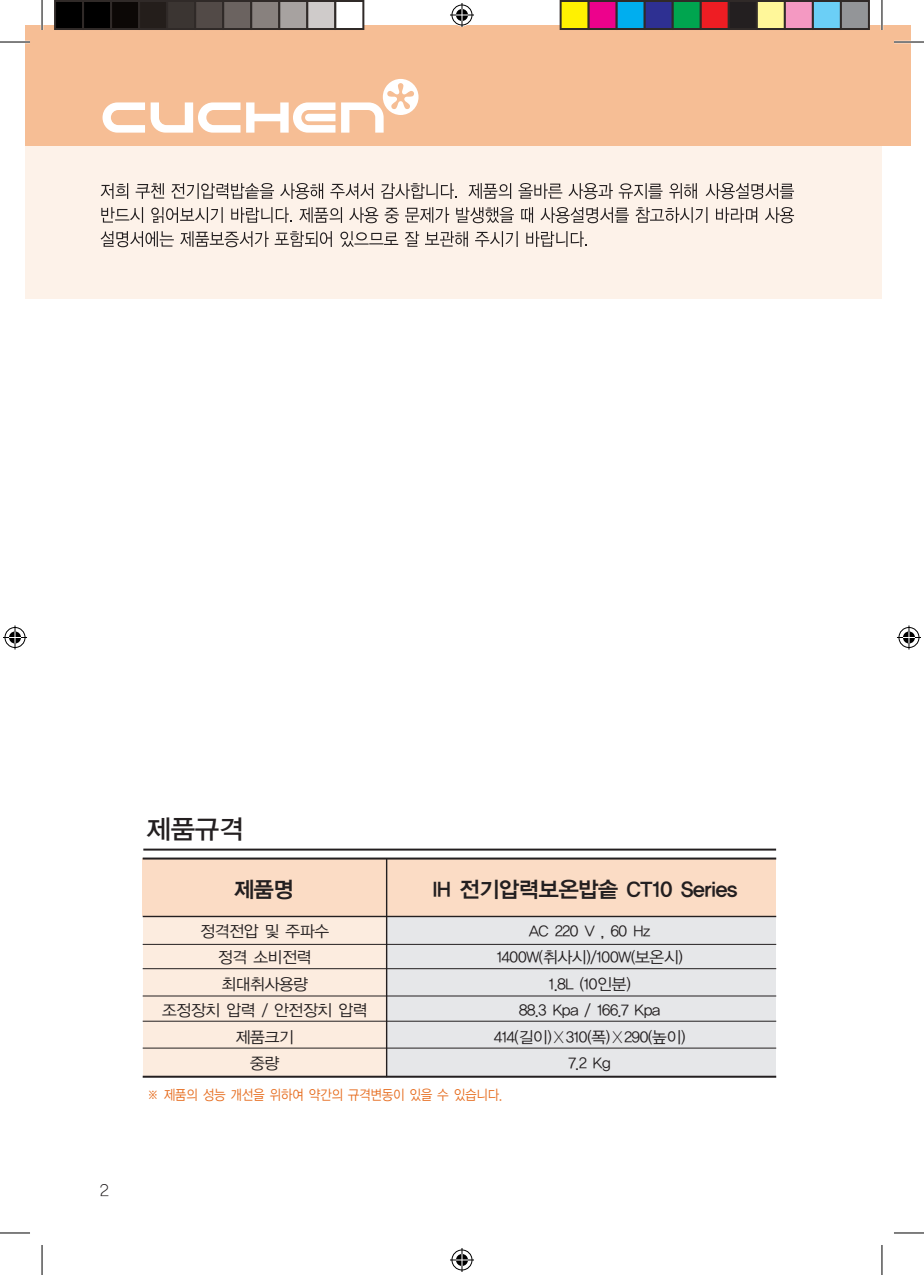
<style>
.page{position:relative;width:924px;height:1275px;background:#fff}
.page>*{position:absolute;margin:0;border:0;box-sizing:border-box;transform-origin:0 0}
.t1{font:26.4px "YDIYGO130 KS Cpc EUC H";color:#231f20}
.t2{font:22px "YDIYGO140";letter-spacing:-.1em;color:#231f20}
.t3{font:18px "YDIYGO110 KS Cpc EUC H";color:#231f20}
.t4{font:16px "YDIYGO120";letter-spacing:-.1em;color:#231f20}
.t5{font:14px "YDIYGO120";letter-spacing:-.085em;color:#e66c1e;scale:.88 1}
.s1{font-family:"YDIYGO110 KS Cpc EUC H"}
</style>
<div class="page">
<div style="left:881px;top:25px;width:28px;height:121px;background:#f6be95"></div>
<div style="left:25px;top:25px;width:856px;height:273px;background:#fdf2e9"></div>
<div style="left:25px;top:25px;width:856px;height:120px;background:#f6be95"></div>
<svg style="left:101px;top:183px;width:27px;height:16px"></svg>
<svg style="left:135px;top:183px;width:29px;height:16px"></svg>
<svg style="left:171px;top:183px;width:103px;height:16px"></svg>
<svg style="left:280px;top:183px;width:43px;height:16px"></svg>
<svg style="left:330px;top:183px;width:43px;height:16px"></svg>
<svg style="left:381px;top:183px;width:76px;height:16px"></svg>
<svg style="left:468px;top:183px;width:43px;height:16px"></svg>
<svg style="left:518px;top:183px;width:44px;height:16px"></svg>
<svg style="left:568px;top:183px;width:44px;height:16px"></svg>
<svg style="left:618px;top:183px;width:44px;height:16px"></svg>
<svg style="left:669px;top:183px;width:27px;height:16px"></svg>
<svg style="left:705px;top:183px;width:88px;height:16px"></svg>
<svg style="left:101px;top:207px;width:42px;height:16px"></svg>
<svg style="left:151px;top:207px;width:72px;height:16px"></svg>
<svg style="left:231px;top:207px;width:61px;height:16px"></svg>
<svg style="left:299px;top:207px;width:43px;height:16px"></svg>
<svg style="left:349px;top:207px;width:29px;height:16px"></svg>
<svg style="left:384px;top:208px;width:14px;height:15px"></svg>
<svg style="left:405px;top:207px;width:44px;height:16px"></svg>
<svg style="left:456px;top:207px;width:57px;height:16px"></svg>
<svg style="left:521px;top:207px;width:12px;height:16px"></svg>
<svg style="left:540px;top:207px;width:88px;height:16px"></svg>
<svg style="left:635px;top:207px;width:72px;height:16px"></svg>
<svg style="left:716px;top:207px;width:40px;height:16px"></svg>
<svg style="left:765px;top:207px;width:28px;height:16px"></svg>
<svg style="left:101px;top:231px;width:73px;height:16px"></svg>
<svg style="left:180px;top:231px;width:88px;height:16px"></svg>
<svg style="left:274px;top:231px;width:58px;height:16px"></svg>
<svg style="left:340px;top:231px;width:58px;height:16px"></svg>
<svg style="left:405px;top:231px;width:14px;height:16px"></svg>
<svg style="left:425px;top:231px;width:42px;height:16px"></svg>
<svg style="left:475px;top:231px;width:42px;height:16px"></svg>
<svg style="left:526px;top:231px;width:60px;height:16px"></svg>
<svg style="left:246px;top:102px;width:89px;height:31px"></svg>
<svg style="left:102px;top:102px;width:138px;height:31px"></svg>
<svg style="left:341px;top:79px;width:77px;height:54px"></svg>
<div style="left:212px;top:887px;width:563px;height:190px;background:#e6e7e9"></div>
<div style="left:143px;top:887px;width:243px;height:189px;background:#fcecdf"></div>
<div style="left:143px;top:859px;width:632px;height:57px;background:#fbdcc5"></div>
<hr style="left:143px;top:944px;width:632px;height:1px;background:#231f20">
<hr style="left:143px;top:968px;width:632px;height:1px;background:#231f20">
<hr style="left:143px;top:1020px;width:632px;height:1px;background:#231f20">
<hr style="left:143px;top:1047px;width:632px;height:1px;background:#231f20">
<hr style="left:143px;top:995px;width:632px;height:1px;background:#231f20">
<hr style="left:143px;top:848px;width:632px;height:2px;background:#231f20">
<hr style="left:386px;top:858px;width:1px;height:219px;background:#231f20">
<hr style="left:143px;top:857px;width:632px;height:2px;background:#231f20">
<hr style="left:143px;top:915px;width:632px;height:2px;background:#231f20">
<hr style="left:143px;top:1075px;width:632px;height:2px;background:#231f20">
<hr style="left:0;top:41px;width:30px;height:2px;background:#fff">
<hr style="left:893px;top:41px;width:30px;height:2px;background:#fff">
<hr style="left:41px;top:0;width:2px;height:30px;background:#fff">
<hr style="left:880px;top:0;width:2px;height:30px;background:#fff">
<hr style="left:0;top:42px;width:30px;height:1px;background:#000">
<hr style="left:893px;top:42px;width:30px;height:1px;background:#000">
<hr style="left:0;top:1232px;width:30px;height:1px;background:#000">
<hr style="left:893px;top:1232px;width:30px;height:1px;background:#000">
<hr style="left:42px;top:0;width:1px;height:30px;background:#000">
<hr style="left:42px;top:1245px;width:1px;height:30px;background:#000">
<hr style="left:881px;top:0;width:1px;height:30px;background:#000">
<hr style="left:881px;top:1245px;width:1px;height:30px;background:#000">
<svg style="left:450px;top:3px;width:24px;height:24px"></svg>
<svg style="left:450px;top:1248px;width:24px;height:24px"></svg>
<svg style="left:3px;top:625px;width:24px;height:24px"></svg>
<svg style="left:897px;top:625px;width:23px;height:24px"></svg>
<div style="left:55px;top:1px;width:28px;height:28px;background:#000"></div>
<div style="left:54px;top:0;width:30px;height:30px;border:2px solid #302a28"></div>
<div style="left:83px;top:1px;width:28px;height:28px;background:#000"></div>
<div style="left:82px;top:0;width:30px;height:30px;border:2px solid #302a28"></div>
<div style="left:111px;top:1px;width:28px;height:28px;background:#0c0806"></div>
<div style="left:110px;top:0;width:30px;height:30px;border:2px solid #302a28"></div>
<div style="left:139px;top:1px;width:28px;height:28px;background:#241e1b"></div>
<div style="left:138px;top:0;width:30px;height:30px;border:2px solid #302a28"></div>
<div style="left:167px;top:1px;width:28px;height:28px;background:#3b3532"></div>
<div style="left:166px;top:0;width:30px;height:30px;border:2px solid #302a28"></div>
<div style="left:195px;top:1px;width:28px;height:28px;background:#524a47"></div>
<div style="left:194px;top:0;width:30px;height:30px;border:2px solid #302a28"></div>
<div style="left:223px;top:1px;width:28px;height:28px;background:#6b6360"></div>
<div style="left:222px;top:0;width:30px;height:30px;border:2px solid #302a28"></div>
<div style="left:251px;top:1px;width:28px;height:28px;background:#88817e"></div>
<div style="left:250px;top:0;width:30px;height:30px;border:2px solid #302a28"></div>
<div style="left:279px;top:1px;width:28px;height:28px;background:#a7a2a0"></div>
<div style="left:278px;top:0;width:30px;height:30px;border:2px solid #302a28"></div>
<div style="left:307px;top:1px;width:28px;height:28px;background:#cfcbca"></div>
<div style="left:306px;top:0;width:30px;height:30px;border:2px solid #302a28"></div>
<div style="left:335px;top:1px;width:28px;height:28px;background:#fff"></div>
<div style="left:334px;top:0;width:30px;height:30px;border:2px solid #302a28"></div>
<div style="left:560px;top:1px;width:28px;height:28px;background:#fff101"></div>
<div style="left:559px;top:0;width:30px;height:30px;border:2px solid #302a28"></div>
<div style="left:588px;top:1px;width:28px;height:28px;background:#ed028c"></div>
<div style="left:587px;top:0;width:30px;height:30px;border:2px solid #302a28"></div>
<div style="left:616px;top:1px;width:28px;height:28px;background:#00aeef"></div>
<div style="left:615px;top:0;width:30px;height:30px;border:2px solid #302a28"></div>
<div style="left:644px;top:1px;width:28px;height:28px;background:#2e3092"></div>
<div style="left:643px;top:0;width:30px;height:30px;border:2px solid #302a28"></div>
<div style="left:672px;top:1px;width:28px;height:28px;background:#00a54f"></div>
<div style="left:671px;top:0;width:30px;height:30px;border:2px solid #302a28"></div>
<div style="left:700px;top:1px;width:28px;height:28px;background:#ee1d23"></div>
<div style="left:699px;top:0;width:30px;height:30px;border:2px solid #302a28"></div>
<div style="left:728px;top:1px;width:28px;height:28px;background:#231f20"></div>
<div style="left:727px;top:0;width:30px;height:30px;border:2px solid #302a28"></div>
<div style="left:756px;top:1px;width:28px;height:28px;background:#fff79a"></div>
<div style="left:755px;top:0;width:30px;height:30px;border:2px solid #302a28"></div>
<div style="left:784px;top:1px;width:28px;height:28px;background:#f499c2"></div>
<div style="left:783px;top:0;width:30px;height:30px;border:2px solid #302a28"></div>
<div style="left:812px;top:1px;width:28px;height:28px;background:#6bcff6"></div>
<div style="left:811px;top:0;width:30px;height:30px;border:2px solid #302a28"></div>
<div style="left:840px;top:1px;width:28px;height:28px;background:#939598"></div>
<div style="left:839px;top:0;width:30px;height:30px;border:2px solid #302a28"></div>
<p class="t3" style="left:99px;top:1181px;width:11px">2</p>
<h1 class="t1" style="left:145px;top:815px;width:101px">제품규격</h1>
<h2 class="t2" style="left:233px;top:876px;width:63px">제품명</h2>
<h2 class="t2" style="left:431px;top:876px;width:308px">IH 전기압력보온밥솥 CT10 Series</h2>
<p class="t4" style="left:200px;top:923px;width:131px">정격전압 및 주파수</p>
<p class="t4" style="left:528px;top:923px;width:124px">AC 220 V , 60 Hz</p>
<p class="t4" style="left:217px;top:949px;width:96px">정격 소비전력</p>
<p class="t4" style="left:496px;top:949px;width:189px">1400W(취사시)/100W(보온시)</p>
<p class="t4" style="left:220px;top:976px;width:90px">최대취사용량</p>
<p class="t4" style="left:548px;top:976px;width:85px">1.8L (10인분)</p>
<p class="t4" style="left:161px;top:1002px;width:208px">조정장치 압력 / 안전장치 압력</p>
<p class="t4" style="left:518px;top:1002px;width:144px">88.3 Kpa / 166.7 Kpa</p>
<p class="t4" style="left:235px;top:1029px;width:61px">제품크기</p>
<p class="t4" style="left:493px;top:1029px;width:194px">414(길이)<span class="s1">Ｘ</span>310(폭)<span class="s1">Ｘ</span>290(높이)</p>
<p class="t4" style="left:249px;top:1055px;width:32px">중량</p>
<p class="t4" style="left:567px;top:1055px;width:45px">7.2 Kg</p>
<p class="t5" style="left:147px;top:1087px;width:405px">※ 제품의 성능 개선을 위하여 약간의 규격변동이 있을 수 있습니다.</p>
</div>
